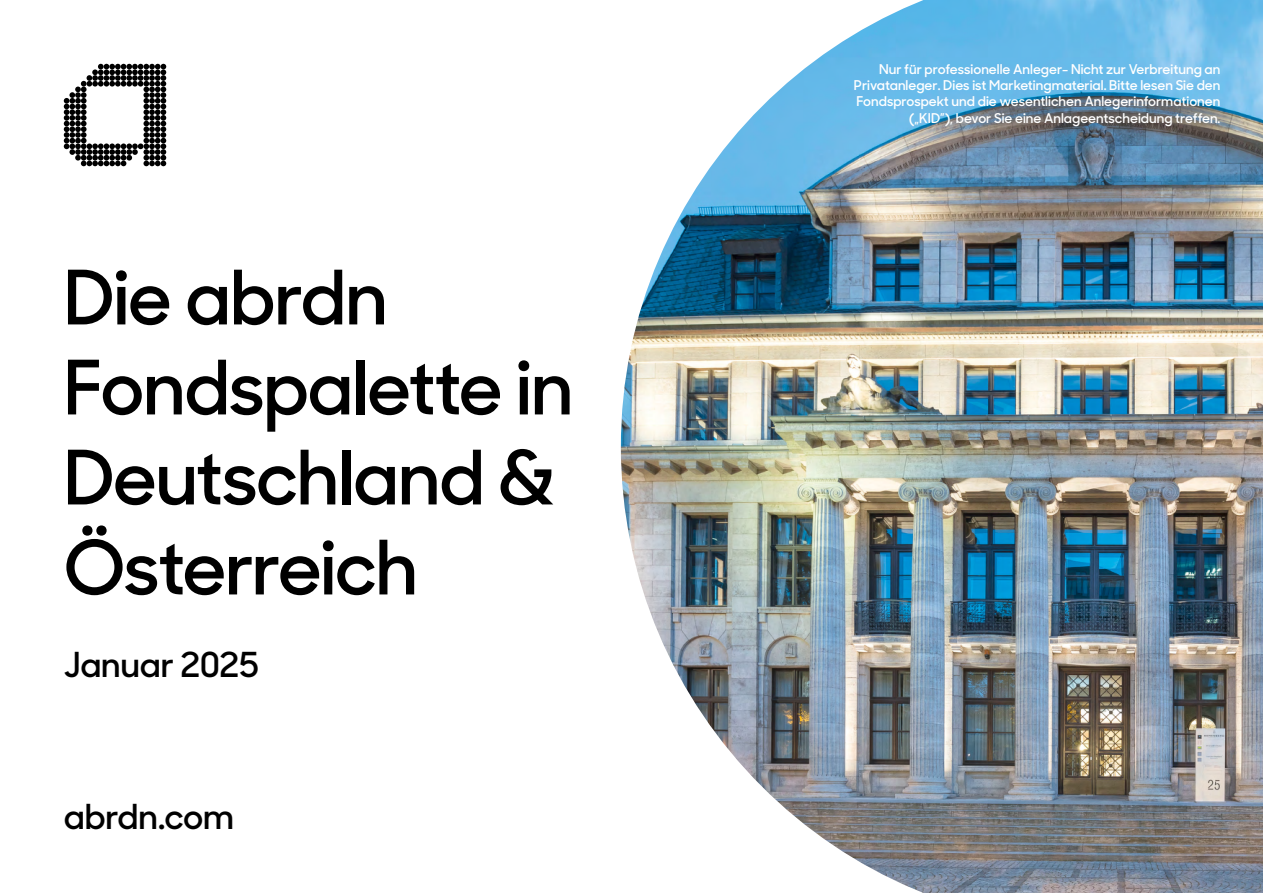
<style>
.page{position:relative;width:1263px;height:893px;background:#fff}
.page>*{position:absolute;margin:0;border:0;box-sizing:border-box;transform-origin:0 0}
.t1{font:600 75px/90px "Sharp Sans Display No 1";letter-spacing:-.015em;color:#000}
.t2{font:600 34.5px "Sharp Sans Display No 1";letter-spacing:-.005em;color:#000}
.t3{font:600 13.5px/16.2px "Sharp Sans Display No 1";color:#fff;text-align:right}
</style>
<div class="page">
<svg style="left:64px;top:64px;width:102px;height:102px"></svg>
<img style="left:621px;top:0;width:642px;height:893px">
<h1 class="t1" style="left:64px;top:247px;width:511px">Die abrdn<br>Fondspalette in<br>Deutschland &amp;<br>Österreich</h1>
<h2 class="t2" style="left:64px;top:638px;width:197px">Januar 2025</h2>
<h2 class="t2" style="left:64px;top:790px;width:172px">abrdn.com</h2>
<p class="t3" style="left:854px;top:60px;width:368px">Nur für professionelle Anleger- Nicht zur Verbreitung an Privatanleger. Dies ist Marketingmaterial. Bitte lesen Sie den Fondsprospekt und die wesentlichen Anlegerinformationen („KID”), bevor Sie eine Anlageentscheidung treffen.</p>
</div>
